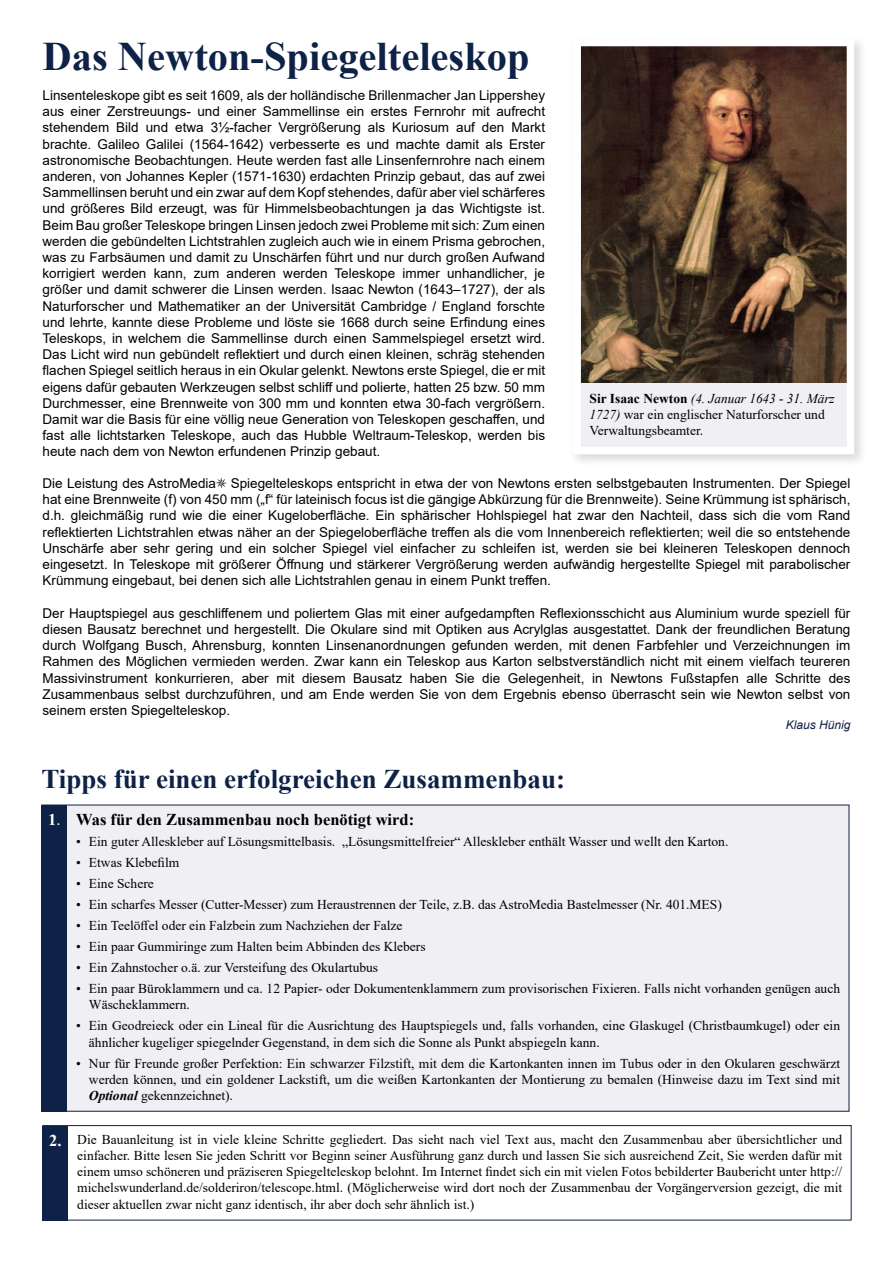
<style>
.page{position:relative;width:893px;height:1263px;background:#fff}
.page>*{position:absolute;margin:0;border:0;box-sizing:border-box;transform-origin:0 0}
.t1{font:700 40.5px "Times New Roman";color:#0e2146}
.t2{font:700 27px "Times New Roman";color:#0e2146}
.t3{font:700 16.5px "Times New Roman";color:#000}
.t4{font:700 16.5px "Times New Roman";color:#fff}
.t5{font:13.5px/16.2px "Arial";color:#000;text-align:justify}
.t6{font:13.5px/16.2px "Times New Roman";color:#000}
.t7{font:italic 12px "Arial";color:#0e2146}
.s1{font-weight:700}
.s2{font-style:italic}
.s3{font-weight:700;font-style:italic}
.s4{font-weight:400}
</style>
<div class="page">
<div style="left:569px;top:35px;width:298px;height:432px;background:#000;opacity:.15"></div>
<div style="left:577px;top:43px;width:273px;height:408px;background:#efeff4"></div>
<img style="left:582px;top:48px;width:263px;height:334px">
<div style="left:573px;top:39px;width:281px;height:415px;border:8px solid #fff"></div>
<div style="left:42px;top:805px;width:807px;height:306px;background:#efeff4"></div>
<div style="left:42px;top:805px;width:25px;height:306px;background:#0e2146"></div>
<div style="left:43px;top:1125px;width:808px;height:95px;border:1px solid #0e2146"></div>
<div style="left:43px;top:1126px;width:25px;height:94px;background:#0e2146"></div>
<svg style="left:216px;top:478px;width:10px;height:10px"></svg>
<p class="t1" style="left:43px;top:27px;width:489px">Das Newton-Spiegelteleskop</p>
<p class="t5" style="left:43px;top:87px;width:504px">Linsenteleskope gibt es seit 1609, als der holländische Brillenmacher Jan Lippershey aus einer Zerstreuungs- und einer Sammellinse ein erstes Fernrohr mit aufrecht stehendem Bild und etwa 3½-facher Vergrößerung als Kuriosum auf den Markt brachte. Galileo Galilei (1564-1642) verbesserte es und machte damit als Erster astronomische Beobachtungen. Heute werden fast alle Linsenfernrohre nach einem anderen, von Johannes Kepler (1571-1630) erdachten Prinzip gebaut, das auf zwei Sammellinsen beruht und ein zwar auf dem Kopf stehendes, dafür aber viel schärferes und größeres Bild erzeugt, was für Himmelsbeobachtungen ja das Wichtigste ist.<br>Beim Bau großer Teleskope bringen Linsen jedoch zwei Probleme mit sich: Zum einen werden die gebündelten Lichtstrahlen zugleich auch wie in einem Prisma gebrochen, was zu Farbsäumen und damit zu Unschärfen führt und nur durch großen Aufwand korrigiert werden kann, zum anderen werden Teleskope immer unhandlicher, je größer und damit schwerer die Linsen werden. Isaac Newton (1643–1727), der als Naturforscher und Mathematiker an der Universität Cambridge / England forschte und lehrte, kannte diese Probleme und löste sie 1668 durch seine Erfindung eines Teleskops, in welchem die Sammellinse durch einen Sammelspiegel ersetzt wird.<br>Das Licht wird nun gebündelt reflektiert und durch einen kleinen, schräg stehenden flachen Spiegel seitlich heraus in ein Okular gelenkt. Newtons erste Spiegel, die er mit eigens dafür gebauten Werkzeugen selbst schliff und polierte, hatten 25 bzw. 50 mm Durchmesser, eine Brennweite von 300 mm und konnten etwa 30-fach vergrößern.<br>Damit war die Basis für eine völlig neue Generation von Teleskopen geschaffen, und fast alle lichtstarken Teleskope, auch das Hubble Weltraum-Teleskop, werden bis heute nach dem von Newton erfundenen Prinzip gebaut.</p>
<p class="t6" style="left:590px;top:390px;width:247px"><span class="s1">Sir Isaac Newton</span> <span class="s2">(4. Januar 1643 - 31. März<br>1727)</span> war ein englischer Naturforscher und<br>Verwaltungsbeamter.</p>
<p class="t5" style="left:43px;top:475px;width:809px">Die Leistung des AstroMedia Spiegelteleskops entspricht in etwa der von Newtons ersten selbstgebauten Instrumenten. Der Spiegel hat eine Brennweite (f) von 450 mm („f“ für lateinisch focus ist die gängige Abkürzung für die Brennweite). Seine Krümmung ist sphärisch, d.h. gleichmäßig rund wie die einer Kugeloberfläche. Ein sphärischer Hohlspiegel hat zwar den Nachteil, dass sich die vom Rand reflektierten Lichtstrahlen etwas näher an der Spiegeloberfläche treffen als die vom Innenbereich reflektierten; weil die so entstehende Unschärfe aber sehr gering und ein solcher Spiegel viel einfacher zu schleifen ist, werden sie bei kleineren Teleskopen dennoch eingesetzt. In Teleskope mit größerer Öffnung und stärkerer Vergrößerung werden aufwändig hergestellte Spiegel mit parabolischer Krümmung eingebaut, bei denen sich alle Lichtstrahlen genau in einem Punkt treffen.</p>
<p class="t5" style="left:43px;top:605px;width:809px">Der Hauptspiegel aus geschliffenem und poliertem Glas mit einer aufgedampften Reflexionsschicht aus Aluminium wurde speziell für diesen Bausatz berechnet und hergestellt. Die Okulare sind mit Optiken aus Acrylglas ausgestattet. Dank der freundlichen Beratung durch Wolfgang Busch, Ahrensburg, konnten Linsenanordnungen gefunden werden, mit denen Farbfehler und Verzeichnungen im Rahmen des Möglichen vermieden werden. Zwar kann ein Teleskop aus Karton selbstverständlich nicht mit einem vielfach teureren Massivinstrument konkurrieren, aber mit diesem Bausatz haben Sie die Gelegenheit, in Newtons Fußstapfen alle Schritte des Zusammenbaus selbst durchzuführen, und am Ende werden Sie von dem Ergebnis ebenso überrascht sein wie Newton selbst von seinem ersten Spiegelteleskop.</p>
<p class="t7" style="left:786px;top:717px;width:66px">Klaus Hünig</p>
<p class="t2" style="left:41px;top:759px;width:525px">Tipps für einen erfolgreichen Zusammenbau:</p>
<p class="t3" style="left:76px;top:808px;width:339px">Was für den Zusammenbau noch benötigt wird:</p>
<p class="t6" style="left:76px;top:833px;width:654px">• Ein guter Alleskleber auf Lösungsmittelbasis. „Lösungsmittelfreier“ Alleskleber enthält Wasser und wellt den Karton.</p>
<p class="t6" style="left:76px;top:854px;width:105px">• Etwas Klebefilm</p>
<p class="t6" style="left:76px;top:875px;width:79px">• Eine Schere</p>
<p class="t6" style="left:76px;top:896px;width:647px">• Ein scharfes Messer (Cutter-Messer) zum Heraustrennen der Teile, z.B. das AstroMedia Bastelmesser (Nr. 401.MES)</p>
<p class="t6" style="left:76px;top:917px;width:328px">• Ein Teelöffel oder ein Falzbein zum Nachziehen der Falze</p>
<p class="t6" style="left:76px;top:938px;width:351px">• Ein paar Gummiringe zum Halten beim Abbinden des Klebers</p>
<p class="t6" style="left:76px;top:959px;width:303px">• Ein Zahnstocher o.ä. zur Versteifung des Okulartubus</p>
<p class="t6" style="left:89px;top:980px;width:753px;text-indent:-13px">• Ein paar Büroklammern und ca. 12 Papier- oder Dokumentenklammern zum provisorischen Fixieren. Falls nicht vorhanden genügen auch<br>Wäscheklammern.</p>
<p class="t6" style="left:89px;top:1017px;width:753px;text-indent:-13px">• Ein Geodreieck oder ein Lineal für die Ausrichtung des Hauptspiegels und, falls vorhanden, eine Glaskugel (Christbaumkugel) oder ein ähnlicher kugeliger spiegelnder Gegenstand, in dem sich die Sonne als Punkt abspiegeln kann.</p>
<p class="t6" style="left:89px;top:1054px;width:753px;text-align:justify;text-indent:-13px">• Nur für Freunde großer Perfektion: Ein schwarzer Filzstift, mit dem die Kartonkanten innen im Tubus oder in den Okularen geschwärzt werden können, und ein goldener Lackstift, um die weißen Kartonkanten der Montierung zu bemalen (Hinweise dazu im Text sind mit <span class="s3">Optional</span> gekennzeichnet).</p>
<p class="t4" style="left:48px;top:808px;width:14px">1<span class="s4">.</span></p>
<p class="t4" style="left:49px;top:1128px;width:14px">2.</p>
<p class="t6" style="left:77px;top:1131px;width:766px;text-align:justify">Die Bauanleitung ist in viele kleine Schritte gegliedert. Das sieht nach viel Text aus, macht den Zusammenbau aber übersichtlicher und einfacher. Bitte lesen Sie jeden Schritt vor Beginn seiner Ausführung ganz durch und lassen Sie sich ausreichend Zeit, Sie werden dafür mit einem umso schöneren und präziseren Spiegelteleskop belohnt. Im Internet findet sich ein mit vielen Fotos bebilderter Baubericht unter http:// michelswunderland.de/solderiron/telescope.html. (Möglicherweise wird dort noch der Zusammenbau der Vorgängerversion gezeigt, die mit dieser aktuellen zwar nicht ganz identisch, ihr aber doch sehr ähnlich ist.)</p>
</div>
